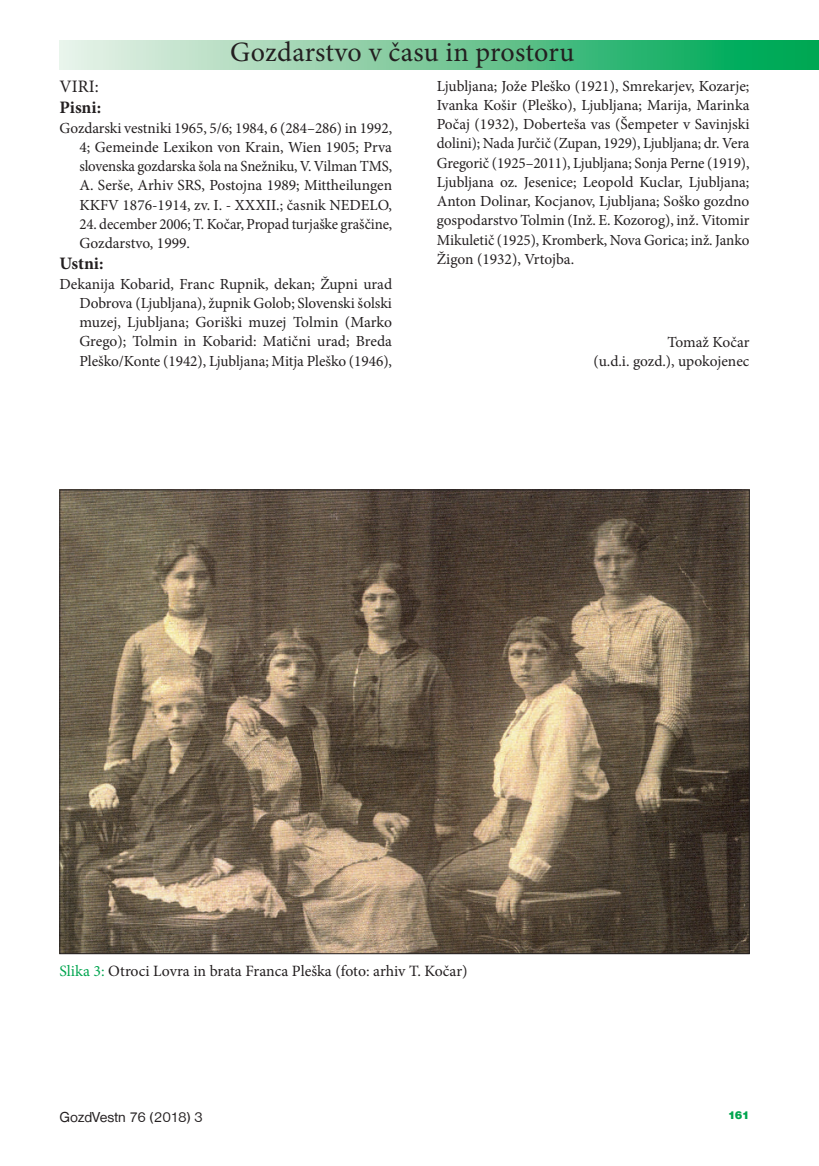
<style>
.page{position:relative;width:819px;height:1166px;background:#fff}
.page>*{position:absolute;margin:0;border:0;box-sizing:border-box;transform-origin:0 0}
.t1{font:28px "Minion Pro";letter-spacing:.005em;color:#231f20}
.t2{font:700 17.5px "Minion Pro";letter-spacing:-.005em;color:#231f20}
.t3{font:17.5px "Minion Pro";color:#231f20}
.t4{font:15.75px "Minion Pro";color:#231f20}
.t5{font:15.4px/19.2px "Minion Pro";letter-spacing:-.005em;color:#231f20;text-align:justify}
.t6{font:14.88px "Nimbus San DEE";color:#231f20}
.t7{font:11.38px "Nimbus San DEE Blac";color:#00a54f}
.s1{color:#00a54f}
</style>
<div class="page">
<div style="left:60px;top:40px;width:759px;height:29px;background:linear-gradient(to right,#f2f0e7,#00a24c)"></div>
<img style="left:62px;top:492px;width:685px;height:460px">
<h1 class="t1" style="left:230px;top:34px;width:345px">Gozdarstvo v času in prostoru</h1>
<p class="t3" style="left:60px;top:75px;width:41px">VIRI:</p>
<p class="t2" style="left:60px;top:95px;width:43px">Pisni:</p>
<p class="t5" style="left:79px;top:118px;width:314px;text-indent:-20px">Gozdarski vestniki 1965, 5/6; 1984, 6 (284–286) in 1992, 4; Gemeinde Lexikon von Krain, Wien 1905; Prva slovenska gozdarska šola na Snežniku, V. Vilman TMS, A. Serše, Arhiv SRS, Postojna 1989; Mittheilungen KKFV 1876-1914, zv. I. - XXXII.; časnik NEDELO,</p>
<p class="t5" style="left:79px;top:214px;width:314px">24. december 2006; T. Kočar, Propad turjaške graščine,<br>Gozdarstvo, 1999.</p>
<p class="t2" style="left:60px;top:251px;width:46px">Ustni:</p>
<p class="t5" style="left:79px;top:274px;width:314px;text-indent:-20px">Dekanija Kobarid, Franc Rupnik, dekan; Župni urad Dobrova (Ljubljana), župnik Golob; Slovenski šolski muzej, Ljubljana; Goriški muzej Tolmin (Marko Grego); Tolmin in Kobarid: Matični urad; Breda Pleško/Konte (1942), Ljubljana; Mitja Pleško (1946),</p>
<p class="t5" style="left:437px;top:76px;width:314px">Ljubljana; Jože Pleško (1921), Smrekarjev, Kozarje; Ivanka Košir (Pleško), Ljubljana; Marija, Marinka Počaj (1932), Doberteša vas (Šempeter v Savinjski dolini); Nada Jurčič (Zupan, 1929), Ljubljana; dr. Vera Gregorič (1925–2011), Ljubljana; Sonja Perne (1919), Ljubljana oz. Jesenice; Leopold Kuclar, Ljubljana; Anton Dolinar, Kocjanov, Ljubljana; Soško gozdno gospodarstvo Tolmin (Inž. E. Kozorog), inž. Vitomir Mikuletič (1925), Kromberk, Nova Gorica; inž. Janko Žigon (1932), Vrtojba.</p>
<p class="t5" style="left:593px;top:333px;width:157px;line-height:18.6px;text-align:right">Tomaž Kočar<br>(u.d.i. gozd.), upokojenec</p>
<p class="t4" style="left:60px;top:960px;width:409px"><span class="s1">Slika 3:</span> Otroci Lovra in brata Franca Pleška (foto: arhiv T. Kočar)</p>
<p class="t6" style="left:60px;top:1109px;width:145px">GozdVestn 76 (2018) 3</p>
<p class="t7" style="left:727px;top:1109px;width:23px">161</p>
</div>
